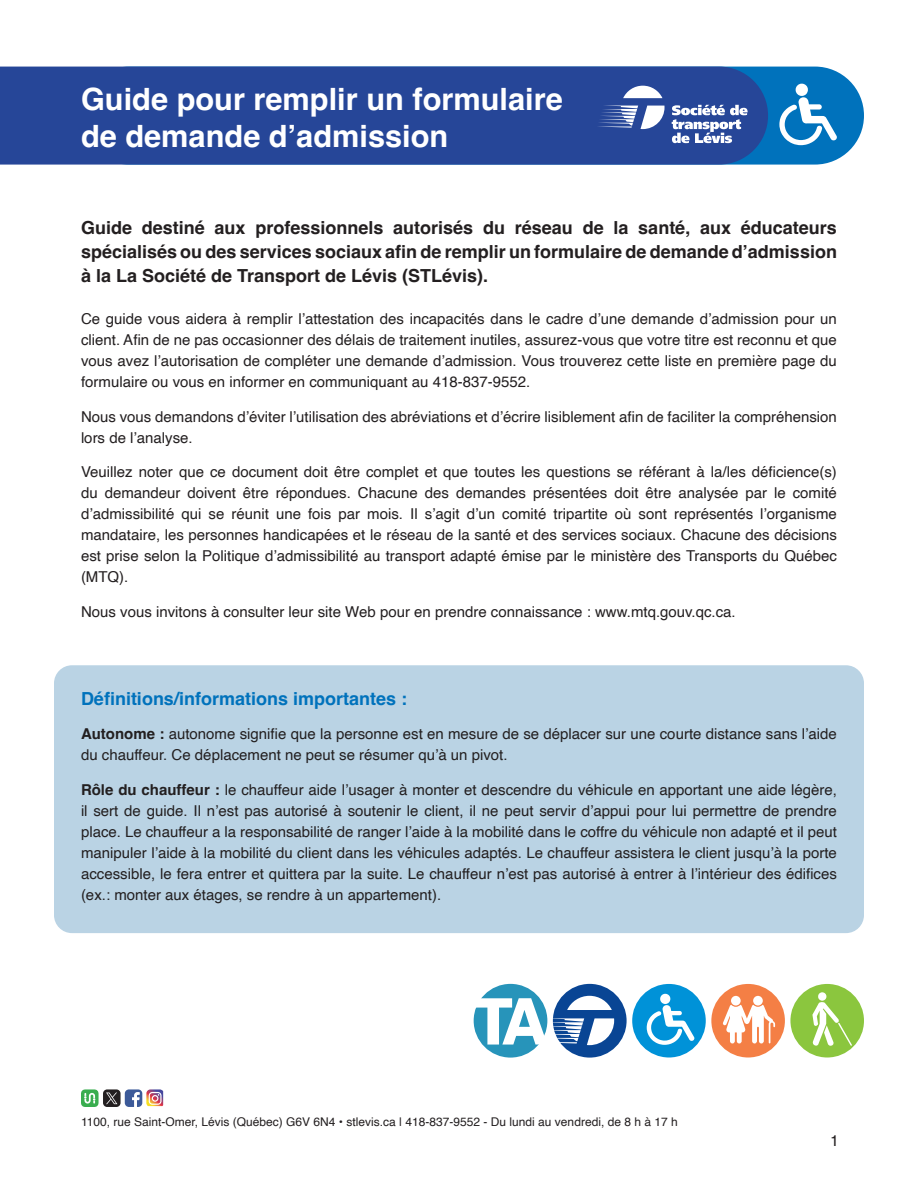
<style>
.page{position:relative;width:918px;height:1188px;background:#fff}
.page>*{position:absolute;margin:0;border:0;box-sizing:border-box;transform-origin:0 0}
.t1{font:700 30.75px/36.9px "Helvetica";color:#fff}
.t2{font:700 18px/24px "Helvetica";color:#231f20;text-align:justify}
.t3{font:700 18px "Helvetica";color:#0072bc}
.t4{font:15px/21px "Helvetica";color:#231f20;text-align:justify}
.t5{font:15px "N Haas Grotesk TX Pro 55 Rg";color:#231f20}
.t6{font:12px "Helvetica";color:#231f20}
.s1{font-weight:700}
</style>
<div class="page">
<div style="left:54px;top:665px;width:810px;height:268px;background:#bad3e4;border-radius:18px"></div>
<div style="left:80px;top:67px;width:784px;height:98px;background:#0072bc;border-radius:49px"></div>
<div style="left:0;top:67px;width:768px;height:98px;background:#264698"></div>
<svg style="left:623px;top:86px;width:39px;height:12px"></svg>
<svg style="left:596px;top:106px;width:69px;height:23px;background:#778bbe"></svg>
<svg style="left:672px;top:105px;width:76px;height:38px;background:#7c8fc1"></svg>
<svg style="left:779px;top:84px;width:58px;height:61px"></svg>
<div style="left:790px;top:984px;width:74px;height:74px;background:#8bc63e;border-radius:50%"></div>
<svg style="left:812px;top:992px;width:40px;height:54px"></svg>
<div style="left:711px;top:984px;width:74px;height:74px;background:#f47f45;border-radius:50%"></div>
<div style="left:753px;top:996px;width:10px;height:10px;background:#fff;border-radius:50%"></div>
<div style="left:731px;top:996px;width:10px;height:10px;background:#fff;border-radius:50%"></div>
<svg style="left:723px;top:1005px;width:52px;height:39px"></svg>
<div style="left:632px;top:984px;width:74px;height:74px;background:#0092d8;border-radius:50%"></div>
<svg style="left:647px;top:994px;width:47px;height:51px"></svg>
<div style="left:553px;top:984px;width:74px;height:74px;background:#094594;border-radius:50%"></div>
<div style="left:474px;top:984px;width:73px;height:74px;background:#2794ba;border-radius:50%"></div>
<svg style="left:474px;top:996px;width:140px;height:49px"></svg>
<svg style="left:81px;top:1089px;width:18px;height:18px"></svg>
<div style="left:103px;top:1089px;width:18px;height:18px;background:#231f20;border-radius:4px"></div>
<svg style="left:125px;top:1089px;width:38px;height:18px"></svg>
<svg style="left:106px;top:1093px;width:11px;height:11px"></svg>
<h1 class="t1" style="left:81px;top:84px;width:483px">Guide pour remplir un formulaire de demande d’admission</h1>
<p class="t2" style="left:81px;top:217px;width:758px">Guide destiné aux professionnels autorisés du réseau de la santé, aux éducateurs spécialisés ou des services sociaux afin de remplir un formulaire de demande d’admission à la La Société de Transport de Lévis (STLévis).</p>
<p class="t4" style="left:81px;top:309px;width:757px">Ce guide vous aidera à remplir l’attestation des incapacités dans le cadre d’une demande d’admission pour un client. Afin de ne pas occasionner des délais de traitement inutiles, assurez-vous que votre titre est reconnu et que vous avez l’autorisation de compléter une demande d’admission. Vous trouverez cette liste en première page du formulaire ou vous en informer en communiquant au 418-837-9552.</p>
<p class="t4" style="left:81px;top:407px;width:757px">Nous vous demandons d’éviter l’utilisation des abréviations et d’écrire lisiblement afin de faciliter la compréhension lors de l’analyse.</p>
<p class="t4" style="left:81px;top:462px;width:757px">Veuillez noter que ce document doit être complet et que toutes les questions se référant à la/les déficience(s) du demandeur doivent être répondues. Chacune des demandes présentées doit être analysée par le comité d’admissibilité qui se réunit une fois par mois. Il s’agit d’un comité tripartite où sont représentés l’organisme mandataire, les personnes handicapées et le réseau de la santé et des services sociaux. Chacune des décisions est prise selon la Politique d’admissibilité au transport adapté émise par le ministère des Transports du Québec (MTQ).</p>
<p class="t4" style="left:81px;top:602px;width:656px">Nous vous invitons à consulter leur site Web pour en prendre connaissance : www.mtq.gouv.qc.ca.</p>
<p class="t3" style="left:81px;top:687px;width:328px">Définitions/informations importantes :</p>
<p class="t4" style="left:81px;top:724px;width:757px"><span class="s1">Autonome :</span> autonome signifie que la personne est en mesure de se déplacer sur une courte distance sans l’aide du chauffeur. Ce déplacement ne peut se résumer qu’à un pivot.</p>
<p class="t4" style="left:81px;top:779px;width:757px"><span class="s1">Rôle du chauffeur :</span> le chauffeur aide l’usager à monter et descendre du véhicule en apportant une aide légère, il sert de guide. Il n’est pas autorisé à soutenir le client, il ne peut servir d’appui pour lui permettre de prendre place. Le chauffeur a la responsabilité de ranger l’aide à la mobilité dans le coffre du véhicule non adapté et il peut manipuler l’aide à la mobilité du client dans les véhicules adaptés. Le chauffeur assistera le client jusqu’à la porte accessible, le fera entrer et quittera par la suite. Le chauffeur n’est pas autorisé à entrer à l’intérieur des édifices (ex.: monter aux étages, se rendre à un appartement).</p>
<p class="t6" style="left:81px;top:1112px;width:598px">1100, rue Saint-Omer, Lévis (Québec) G6V 6N4 • stlevis.ca | 418-837-9552 - Du lundi au vendredi, de 8 h à 17 h</p>
<p class="t5" style="left:831px;top:1131px;width:7px">1</p>
</div>
